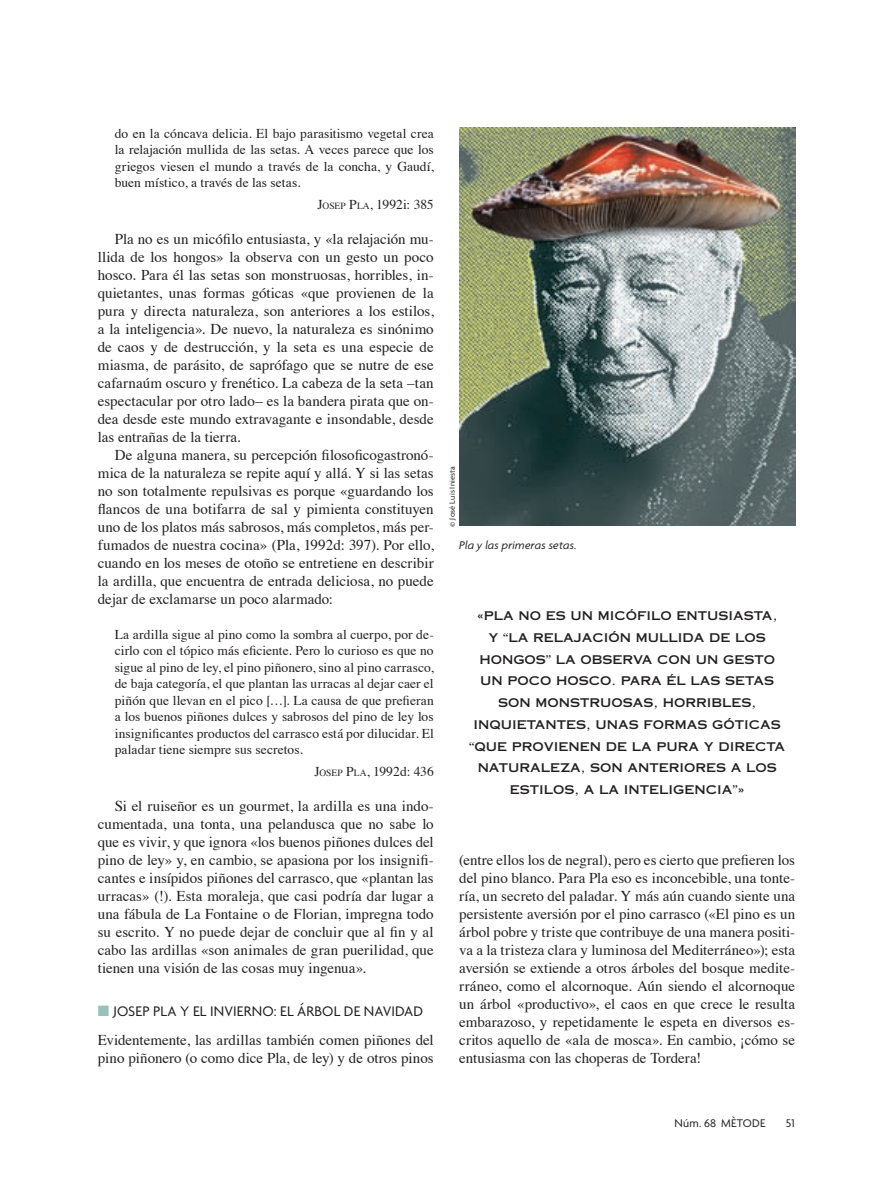
<style>
.page{position:relative;width:893px;height:1191px;background:#fff}
.page>*{position:absolute;margin:0;border:0;box-sizing:border-box;transform-origin:0 0}
.t1{font:15px/18px "Times";color:#231f20;text-align:justify}
.t2{font:15px "Agenda";letter-spacing:.01em;color:#231f20}
.t3{font:13.5px/16.5px "Times";color:#231f20;text-align:justify}
.t4{font:12px/21.8px "Copperplate Thirty One AB";color:#231f20;text-align:center}
.t5{font:italic 12px "Agenda";letter-spacing:.015em;color:#231f20}
.t6{font:12px "Agenda";letter-spacing:.025em;color:#231f20}
.t7{font:8.25px "Agenda";letter-spacing:.02em;color:#231f20}
.s1{font-size:9.45px}
.s2{color:#9ac1b9}
</style>
<div class="page">
<img style="left:459px;top:128px;width:336px;height:397px">
<p class="t3" style="left:115px;top:126px;width:320px">do en la cóncava delicia. El bajo parasitismo vegetal crea la relajación mullida de las setas. A veces parece que los griegos viesen el mundo a través de la concha, y Gaudí, buen místico, a través de las setas.</p>
<p class="t3" style="left:317px;top:198px;width:118px">J<span class="s1">OSEP</span> P<span class="s1">LA</span>, 1992i: 385</p>
<p class="t1" style="left:98px;top:231px;width:337px;text-indent:17px">Pla no es un micófilo entusiasta, y «la relajación mu&shy;llida de los hongos» la observa con un gesto un poco hosco. Para él las setas son monstruosas, horribles, in&shy;quietantes, unas formas góticas «que provienen de la pura y directa naturaleza, son anteriores a los estilos, a la inteligencia». De nuevo, la naturaleza es sinónimo de caos y de destrucción, y la seta es una especie de miasma, de parásito, de saprófago que se nutre de ese cafarnaúm oscuro y frenético. La cabeza de la seta –tan espectacular por otro lado– es la bandera pirata que on&shy;dea desde este mundo extravagante e insondable, desde las entrañas de la tierra.</p>
<p class="t1" style="left:98px;top:447px;width:338px;text-indent:17px">De alguna manera, su percepción filosoficogastronó&shy;mica de la naturaleza se repite aquí y allá. Y si las setas no son totalmente repulsivas es porque «guardando los flancos de una botifarra de sal y pimienta constituyen uno de los platos más sabrosos, más completos, más per&shy;fumados de nuestra cocina» (Pla, 1992d: 397). Por ello, cuando en los meses de otoño se entretiene en describir la ardilla, que encuentra de entrada deliciosa, no puede dejar de exclamarse un poco alarmado:</p>
<p class="t3" style="left:115px;top:627px;width:320px">La ardilla sigue al pino como la sombra al cuerpo, por de&shy;cirlo con el tópico más eficiente. Pero lo curioso es que no sigue al pino de ley, el pino piñonero, sino al pino carrasco, de baja categoría, el que plantan las urracas al dejar caer el piñón que llevan en el pico […]. La causa de que prefieran a los buenos piñones dulces y sabrosos del pino de ley los insignificantes productos del carrasco está por dilucidar. El paladar tiene siempre sus secretos.</p>
<p class="t3" style="left:314px;top:764px;width:121px">J<span class="s1">OSEP</span> P<span class="s1">LA</span>, 1992d: 436</p>
<p class="t1" style="left:98px;top:798px;width:337px;text-indent:17px">Si el ruiseñor es un gourmet, la ardilla es una indo&shy;cumentada, una tonta, una pelandusca que no sabe lo que es vivir, y que ignora «los buenos piñones dulces del pino de ley» y, en cambio, se apasiona por los insignifi&shy;cantes e insípidos piñones del carrasco, que «plantan las urracas» (!). Esta moraleja, que casi podría dar lugar a una fábula de La Fontaine o de Florian, impregna todo su escrito. Y no puede dejar de concluir que al fin y al cabo las ardillas «son animales de gran puerilidad, que tienen una visión de las cosas muy ingenua».</p>
<p class="t2" style="left:98px;top:1005px;width:327px"><span class="s2">■</span> JOSEP PLA Y EL INVIERNO: EL ÁRBOL DE NAVIDAD</p>
<p class="t1" style="left:98px;top:1032px;width:337px">Evidentemente, las ardillas también comen piñones del pino piñonero (o como dice Pla, de ley) y de otros pinos</p>
<p class="t7" style="left:449px;top:526px;width:62px;rotate:-90deg">© José Luis Iniesta</p>
<p class="t5" style="left:459px;top:540px;width:119px">Pla y las primeras setas.</p>
<p class="t4" style="left:469px;top:605px;width:318px">«PLA NO ES UN MICÓFILO ENTUSIASTA,<br>Y “LA RELAJACIÓN MULLIDA DE LOS<br>HONGOS” LA OBSERVA CON UN GESTO<br>UN POCO HOSCO. PARA ÉL LAS SETAS<br>SON MONSTRUOSAS, HORRIBLES,<br>INQUIETANTES, UNAS FORMAS GÓTICAS “QUE PROVIENEN DE LA PURA Y DIRECTA<br>NATURALEZA, SON ANTERIORES A LOS<br>ESTILOS, A LA INTELIGENCIA”»</p>
<p class="t1" style="left:459px;top:852px;width:337px">(entre ellos los de negral), pero es cierto que prefieren los del pino blanco. Para Pla eso es inconcebible, una tonte&shy;ría, un secreto del paladar. Y más aún cuando siente una persistente aversión por el pino carrasco («El pino es un árbol pobre y triste que contribuye de una manera positi&shy;va a la tristeza clara y luminosa del Mediterráneo»); esta aversión se extiende a otros árboles del bosque medite&shy;rráneo, como el alcornoque. Aún siendo el alcornoque un árbol «productivo», el caos en que crece le resulta embarazoso, y repetidamente le espeta en diversos es&shy;critos aquello de «ala de mosca». En cambio, ¡cómo se entusiasma con las choperas de Tordera!</p>
<p class="t6" style="left:674px;top:1118px;width:92px">Núm. 68 MÈTODE</p>
<p class="t6" style="left:786px;top:1118px;width:10px">51</p>
</div>
